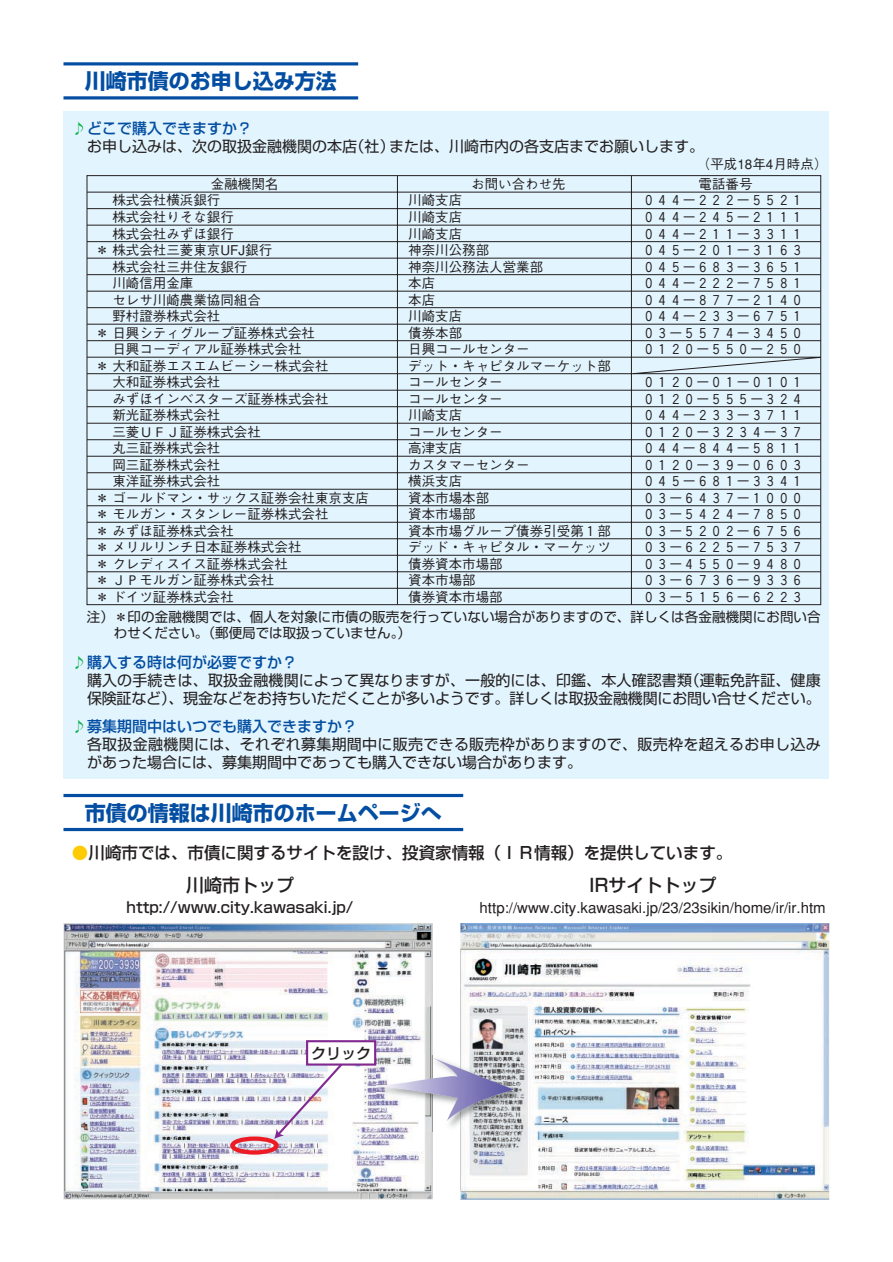
<style>
.page{position:relative;width:893px;height:1262px;background:#fff}
.page>*{position:absolute;margin:0;border:0;box-sizing:border-box;transform-origin:0 0}
.t1{font:700 21px "Shin Go";color:#034ea2}
.t2{font:500 18px "Shin Go";color:#231f20}
.t3{font:500 16.5px "Shin Go";color:#231f20}
.t4{font:15px/18px "Shin Go";color:#231f20}
.t5{font:15px/18px "Shin Go";letter-spacing:.02em;color:#231f20}
.t6{font:500 15px "Gothic BBB";color:#231f20}
.t7{font:500 15px "Shin Go";color:#231f20}
.t8{font:500 13.5px "Gothic BBB";color:#231f20}
.t9{font:13.5px/16.5px "Shin Go";letter-spacing:.005em;color:#231f20}
.s1{font-weight:500;color:#0cb14b}
.s2{font-weight:500;color:#034ea2}
.s3{color:#ffcb04}
</style>
<div class="page">
<img style="left:460px;top:923px;width:369px;height:276px">
<img style="left:63px;top:923px;width:369px;height:276px">
<div style="left:63px;top:111px;width:766px;height:667px;background:#e2f4fd"></div>
<hr style="left:63px;top:62px;width:295px;height:3px;background:#034ea2">
<hr style="left:63px;top:96px;width:295px;height:3px;background:#034ea2">
<hr style="left:63px;top:794px;width:400px;height:3px;background:#034ea2">
<hr style="left:63px;top:828px;width:400px;height:3px;background:#034ea2">
<svg style="left:86px;top:175px;width:735px;height:430px"></svg>
<img style="left:376px;top:1055px;width:149px;height:76px">
<svg style="left:378px;top:1057px;width:136px;height:64px"></svg>
<div style="left:230px;top:1136px;width:49px;height:18px;border:4px solid #ed1c24;border-radius:50%"></div>
<svg style="left:274px;top:1059px;width:72px;height:80px"></svg>
<div style="left:307px;top:1041px;width:68px;height:23px;background:#fff"></div>
<div style="left:306px;top:1040px;width:70px;height:25px;border:2px solid #812990"></div>
<h1 class="t1" style="left:85px;top:74px;width:253px">川崎市債のお申し込み方法</h1>
<p class="t4" style="left:87px;top:121px;width:618px;text-indent:-15px"><span class="s1">♪</span><span class="s2">どこで購入できますか？<br></span>お申し込みは、次の取扱金融機関の本店（社）または、川崎市内の各支店までお願いします。</p>
<p class="t8" style="left:697px;top:159px;width:132px">（平成18年4月時点）</p>
<p class="t8" style="left:211px;top:179px;width:69px">金融機関名</p>
<p class="t8" style="left:471px;top:179px;width:96px">お問い合わせ先</p>
<p class="t8" style="left:698px;top:179px;width:55px">電話番号</p>
<p class="t8" style="left:112px;top:195px;width:109px">株式会社横浜銀行</p>
<p class="t8" style="left:408px;top:195px;width:55px">川崎支店</p>
<p class="t8" style="left:642px;top:195px;width:163px">０４４－２２２－５５２１</p>
<p class="t8" style="left:112px;top:212px;width:123px">株式会社りそな銀行</p>
<p class="t8" style="left:408px;top:212px;width:55px">川崎支店</p>
<p class="t8" style="left:642px;top:212px;width:163px">０４４－２４５－２１１１</p>
<p class="t8" style="left:112px;top:228px;width:123px">株式会社みずほ銀行</p>
<p class="t8" style="left:408px;top:228px;width:55px">川崎支店</p>
<p class="t8" style="left:642px;top:228px;width:163px">０４４－２１１－３３１１</p>
<p class="t8" style="left:95px;top:245px;width:178px">＊ 株式会社三菱東京UFJ銀行</p>
<p class="t8" style="left:408px;top:245px;width:82px">神奈川公務部</p>
<p class="t8" style="left:642px;top:245px;width:163px">０４５－２０１－３１６３</p>
<p class="t8" style="left:112px;top:261px;width:136px">株式会社三井住友銀行</p>
<p class="t8" style="left:408px;top:261px;width:136px">神奈川公務法人営業部</p>
<p class="t8" style="left:642px;top:261px;width:163px">０４５－６８３－３６５１</p>
<p class="t8" style="left:112px;top:278px;width:82px">川崎信用金庫</p>
<p class="t8" style="left:408px;top:278px;width:28px">本店</p>
<p class="t8" style="left:642px;top:278px;width:163px">０４４－２２２－７５８１</p>
<p class="t8" style="left:112px;top:294px;width:150px">セレサ川崎農業協同組合</p>
<p class="t8" style="left:408px;top:294px;width:28px">本店</p>
<p class="t8" style="left:642px;top:294px;width:163px">０４４－８７７－２１４０</p>
<p class="t8" style="left:112px;top:311px;width:109px">野村證券株式会社</p>
<p class="t8" style="left:408px;top:311px;width:55px">川崎支店</p>
<p class="t8" style="left:642px;top:311px;width:163px">０４４－２３３－６７５１</p>
<p class="t8" style="left:95px;top:327px;width:221px">＊ 日興シティグループ証券株式会社</p>
<p class="t8" style="left:408px;top:327px;width:55px">債券本部</p>
<p class="t8" style="left:642px;top:327px;width:163px">０３－５５７４－３４５０</p>
<p class="t8" style="left:112px;top:344px;width:190px">日興コーディアル証券株式会社</p>
<p class="t8" style="left:408px;top:344px;width:123px">日興コールセンター</p>
<p class="t8" style="left:642px;top:344px;width:163px">０１２０－５５０－２５０</p>
<p class="t8" style="left:95px;top:360px;width:235px">＊ 大和証券エスエムビーシー株式会社</p>
<p class="t8" style="left:408px;top:360px;width:204px">デット・キャピタルマーケット部</p>
<p class="t8" style="left:112px;top:377px;width:109px">大和証券株式会社</p>
<p class="t8" style="left:408px;top:377px;width:96px">コールセンター</p>
<p class="t8" style="left:642px;top:377px;width:163px">０１２０－０１－０１０１</p>
<p class="t8" style="left:112px;top:393px;width:217px">みずほインベスターズ証券株式会社</p>
<p class="t8" style="left:408px;top:393px;width:96px">コールセンター</p>
<p class="t8" style="left:642px;top:393px;width:163px">０１２０－５５５－３２４</p>
<p class="t8" style="left:112px;top:410px;width:109px">新光証券株式会社</p>
<p class="t8" style="left:408px;top:410px;width:55px">川崎支店</p>
<p class="t8" style="left:642px;top:410px;width:163px">０４４－２３３－３７１１</p>
<p class="t8" style="left:112px;top:426px;width:150px">三菱ＵＦＪ証券株式会社</p>
<p class="t8" style="left:408px;top:426px;width:96px">コールセンター</p>
<p class="t8" style="left:642px;top:426px;width:163px">０１２０－３２３４－３７</p>
<p class="t8" style="left:112px;top:443px;width:109px">丸三証券株式会社</p>
<p class="t8" style="left:408px;top:443px;width:55px">高津支店</p>
<p class="t8" style="left:642px;top:443px;width:163px">０４４－８４４－５８１１</p>
<p class="t8" style="left:112px;top:459px;width:109px">岡三証券株式会社</p>
<p class="t8" style="left:408px;top:459px;width:123px">カスタマーセンター</p>
<p class="t8" style="left:642px;top:459px;width:163px">０１２０－３９－０６０３</p>
<p class="t8" style="left:112px;top:476px;width:109px">東洋証券株式会社</p>
<p class="t8" style="left:408px;top:476px;width:55px">横浜支店</p>
<p class="t8" style="left:642px;top:476px;width:163px">０４５－６８１－３３４１</p>
<p class="t8" style="left:95px;top:492px;width:275px">＊ ゴールドマン・サックス証券会社東京支店</p>
<p class="t8" style="left:408px;top:492px;width:82px">資本市場本部</p>
<p class="t8" style="left:642px;top:492px;width:163px">０３－６４３７－１０００</p>
<p class="t8" style="left:95px;top:509px;width:235px">＊ モルガン・スタンレー証券株式会社</p>
<p class="t8" style="left:408px;top:509px;width:69px">資本市場部</p>
<p class="t8" style="left:642px;top:509px;width:163px">０３－５４２４－７８５０</p>
<p class="t8" style="left:95px;top:525px;width:140px">＊ みずほ証券株式会社</p>
<p class="t8" style="left:408px;top:525px;width:204px">資本市場グループ債券引受第１部</p>
<p class="t8" style="left:642px;top:525px;width:163px">０３－５２０２－６７５６</p>
<p class="t8" style="left:95px;top:542px;width:208px">＊ メリルリンチ日本証券株式会社</p>
<p class="t8" style="left:408px;top:542px;width:204px">デッド・キャピタル・マーケッツ</p>
<p class="t8" style="left:642px;top:542px;width:163px">０３－６２２５－７５３７</p>
<p class="t8" style="left:95px;top:558px;width:194px">＊ クレディスイス証券株式会社</p>
<p class="t8" style="left:408px;top:558px;width:96px">債券資本市場部</p>
<p class="t8" style="left:642px;top:558px;width:163px">０３－４５５０－９４８０</p>
<p class="t8" style="left:95px;top:575px;width:181px">＊ ＪＰモルガン証券株式会社</p>
<p class="t8" style="left:408px;top:575px;width:69px">資本市場部</p>
<p class="t8" style="left:642px;top:575px;width:163px">０３－６７３６－９３３６</p>
<p class="t8" style="left:95px;top:591px;width:140px">＊ ドイツ証券株式会社</p>
<p class="t8" style="left:408px;top:591px;width:96px">債券資本市場部</p>
<p class="t8" style="left:642px;top:591px;width:163px">０３－５１５６－６２２３</p>
<p class="t9" style="left:114px;top:610px;width:708px;text-indent:-27px">注）＊印の金融機関では、個人を対象に市債の販売を行っていない場合がありますので、詳しくは各金融機関にお問い合わせください。（郵便局では取扱っていません。）</p>
<p class="t4" style="left:87px;top:655px;width:735px;text-indent:-15px"><span class="s1">♪</span><span class="s2">購入する時は何が必要ですか？<br></span>購入の手続きは、取扱金融機関によって異なりますが、一般的には、印鑑、本人確認書類（運転免許証、健康保険証など）、現金などをお持ちいただくことが多いようです。詳しくは取扱金融機関にお問い合せください。</p>
<p class="t5" style="left:87px;top:719px;width:735px;text-indent:-15px"><span class="s1">♪</span><span class="s2">募集期間中はいつでも購入できますか？<br></span>各取扱金融機関には、それぞれ募集期間中に販売できる販売枠がありますので、販売枠を超えるお申し込みがあった場合には、募集期間中であっても購入できない場合があります。</p>
<h1 class="t1" style="left:85px;top:805px;width:359px">市債の情報は川崎市のホームページへ</h1>
<p class="t3" style="left:72px;top:846px;width:661px"><span class="s3">●</span>川崎市では、市債に関するサイトを設け、投資家情報（ＩＲ情報）を提供しています。</p>
<h2 class="t2" style="left:186px;top:878px;width:110px">川崎市トップ</h2>
<p class="t7" style="left:127px;top:902px;width:228px">http://www.city.kawasaki.jp/</p>
<p class="t7" style="left:311px;top:1047px;width:61px">クリック</p>
<h2 class="t2" style="left:589px;top:878px;width:129px">IRサイトトップ</h2>
<p class="t6" style="left:479px;top:902px;width:347px">http://www.city.kawasaki.jp/23/23sikin/home/ir/ir.htm</p>
</div>
